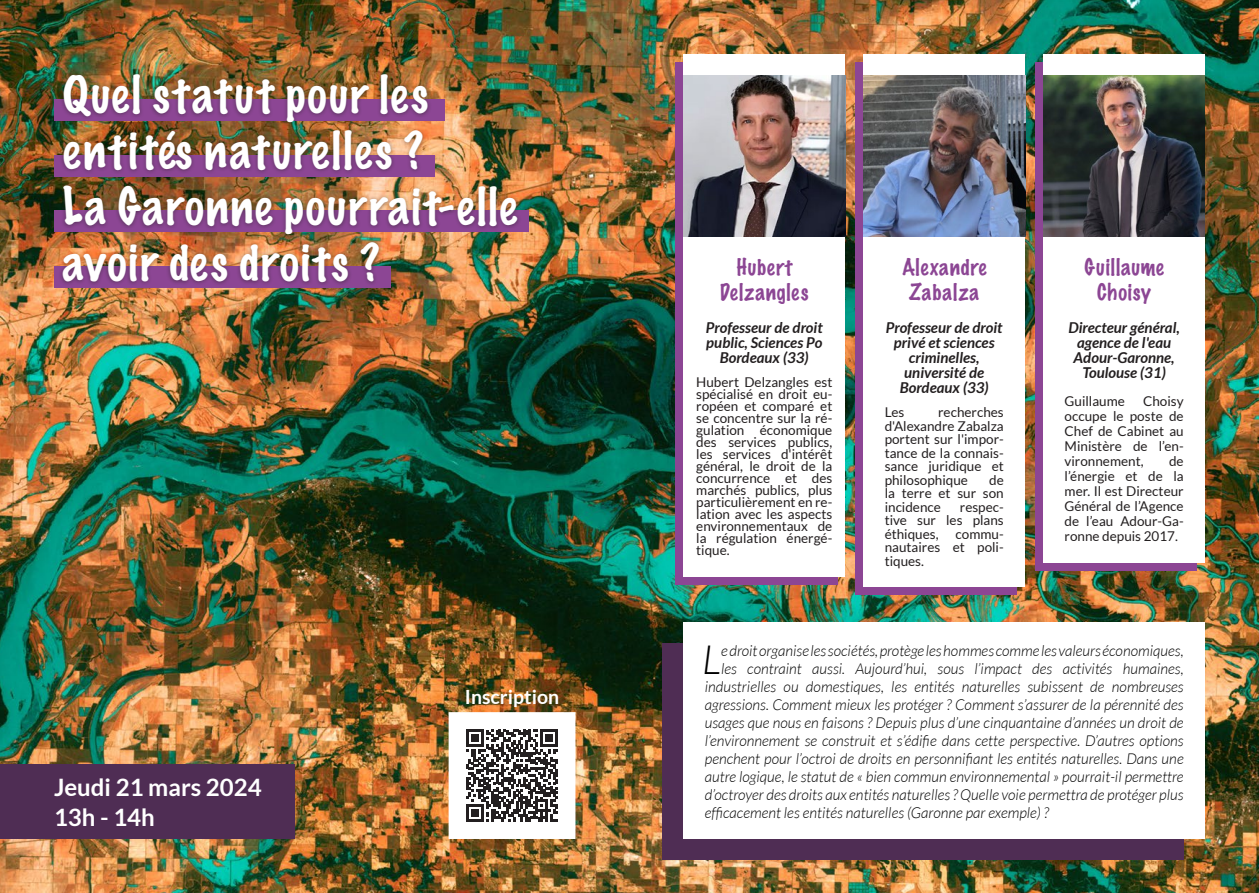
<style>
.page{position:relative;width:1259px;height:893px;background:#fff}
.page>*{position:absolute;margin:0;border:0;box-sizing:border-box;transform-origin:0 0}
.t1{font:100 46.5px/55.8px "Marker Felt";letter-spacing:.045em;color:#fff}
.Résumé_webinaire{font:italic 300 40.5px "Lato";color:#000}
.DATE{font:700 24px "Lato";color:#fff}
.t2{font:100 21px/25.2px "Marker Felt";letter-spacing:.04em;color:#8c4694;text-align:center}
.t3{font:700 19.5px "Lato";color:#fff}
.Résumé_webinaire-2{font:italic 300 15px "Lato";color:#000}
.t4{font:italic 700 15px/15px "Lato";color:#231f20;text-align:center}
.t5{font:13.5px/12px "Lato";color:#231f20;text-align:justify}
</style>
<div class="page">
<img style="left:0;top:0;width:1259px;height:893px">
<div style="left:54px;top:266px;width:336px;height:21px;background:#8c4694"></div>
<div style="left:54px;top:210px;width:475px;height:22px;background:#8c4694"></div>
<div style="left:0;top:764px;width:295px;height:75px;background:#4f2d54"></div>
<div style="left:58px;top:70px;width:464px;height:216px;background:#231f20;opacity:.5"></div>
<svg style="left:464px;top:728px;width:95px;height:95px"></svg>
<svg style="left:466px;top:730px;width:92px;height:91px"></svg>
<div style="left:675px;top:63px;width:162px;height:522px;background:#8c4694"></div>
<div style="left:683px;top:54px;width:162px;height:522px;background:#fff"></div>
<img style="left:683px;top:75px;width:162px;height:162px">
<div style="left:855px;top:62px;width:161px;height:533px;background:#8c4694"></div>
<div style="left:863px;top:54px;width:162px;height:533px;background:#fff"></div>
<div style="left:1035px;top:62px;width:161px;height:509px;background:#8c4694"></div>
<div style="left:1043px;top:54px;width:162px;height:509px;background:#fff"></div>
<img style="left:863px;top:75px;width:162px;height:162px">
<img style="left:1043px;top:75px;width:162px;height:162px">
<div style="left:662px;top:644px;width:521px;height:216px;background:#4f2d54"></div>
<div style="left:683px;top:622px;width:522px;height:217px;background:#fff"></div>
<p class="t1" style="left:63px;top:66px;width:456px">Quel statut pour les entités naturelles ?<br>La Garonne pourrait-elle avoir des droits ?</p>
<p class="DATE" style="left:54px;top:774px;width:209px">Jeudi 21 mars 2024</p>
<p class="DATE" style="left:54px;top:804px;width:102px">13h - 14h</p>
<p class="t3" style="left:465px;top:685px;width:96px">Inscription</p>
<p class="t2" style="left:720px;top:254px;width:90px">Hubert<br>Delzangles</p>
<p class="t4" style="left:706px;top:321px;width:118px">Professeur de droit public, Sciences Po<br>Bordeaux (33)</p>
<p class="t5" style="left:696px;top:376px;width:138px">Hubert Delzangles est spécialisé en droit eu&shy;ropéen et comparé et se concentre sur la ré&shy;gulation économique des services publics, les services d'intérêt général, le droit de la concurrence et des marchés publics, plus particulièrement en re&shy;lation avec les aspects environnementaux de la régulation énergé&shy;tique.</p>
<p class="t2" style="left:902px;top:254px;width:86px">Alexandre<br>Zabalza</p>
<p class="t4" style="left:886px;top:321px;width:118px">Professeur de droit privé et sciences criminelles, université de<br>Bordeaux (33)</p>
<p class="t5" style="left:884px;top:405px;width:121px;line-height:13.5px;text-indent:53px">recherches d'Alexandre Zabalza portent sur l'impor&shy;tance de la connais&shy;sance juridique et philosophique</p>
<p class="t5" style="left:884px;top:406px;width:21px">Les</p>
<p class="t5" style="left:884px;top:473px;width:121px;line-height:13.5px;text-indent:104px">de la terre et sur son incidence</p>
<p class="t5" style="left:884px;top:500px;width:121px;line-height:13.5px;text-indent:75px">respec&shy;tive sur les plans éthiques,</p>
<p class="t5" style="left:884px;top:527px;width:121px;line-height:13.5px;text-indent:71px">commu&shy;nautaires et poli&shy;tiques.</p>
<p class="t2" style="left:1084px;top:254px;width:81px">Guillaume<br>Choisy</p>
<p class="t4" style="left:1068px;top:321px;width:113px">Directeur général, agence de l'eau<br>Adour-Garonne,<br>Toulouse (31)</p>
<p class="t5" style="left:1064px;top:394px;width:121px;line-height:15px;text-indent:79px">Choisy occupe le poste de Chef de Cabinet au Ministère de l’en&shy;vironnement,</p>
<p class="t5" style="left:1064px;top:395px;width:62px">Guillaume</p>
<p class="t5" style="left:1064px;top:454px;width:121px;line-height:15px;text-indent:104px">de l’énergie et de la mer. Il est Directeur Général de l’Agence de l’eau Adour-Ga&shy;ronne depuis 2017.</p>
<p class="Résumé_webinaire" style="left:702px;top:637px;width:21px">L</p>
<p class="Résumé_webinaire-2" style="left:721px;top:642px;width:464px">e droit organise les sociétés, protège les hommes comme les valeurs économiques,</p>
<p class="Résumé_webinaire-2" style="left:721px;top:660px;width:464px">les contraint aussi. Aujourd’hui, sous l’impact des activités humaines,</p>
<p class="Résumé_webinaire-2" style="left:705px;top:678px;width:480px">industrielles ou domestiques, les entités naturelles subissent de nombreuses</p>
<p class="Résumé_webinaire-2" style="left:705px;top:696px;width:480px">agressions. Comment mieux les protéger ? Comment s’assurer de la pérennité des</p>
<p class="Résumé_webinaire-2" style="left:705px;top:714px;width:480px">usages que nous en faisons ? Depuis plus d’une cinquantaine d’années un droit de</p>
<p class="Résumé_webinaire-2" style="left:705px;top:732px;width:480px">l’environnement se construit et s’édifie dans cette perspective. D’autres options</p>
<p class="Résumé_webinaire-2" style="left:705px;top:750px;width:480px">penchent pour l’octroi de droits en personnifiant les entités naturelles. Dans une</p>
<p class="Résumé_webinaire-2" style="left:705px;top:768px;width:480px">autre logique, le statut de « bien commun environnemental » pourrait-il permettre</p>
<p class="Résumé_webinaire-2" style="left:705px;top:786px;width:480px">d’octroyer des droits aux entités naturelles ? Quelle voie permettra de protéger plus</p>
<p class="Résumé_webinaire-2" style="left:705px;top:804px;width:346px">efficacement les entités naturelles (Garonne par exemple) ?</p>
</div>
